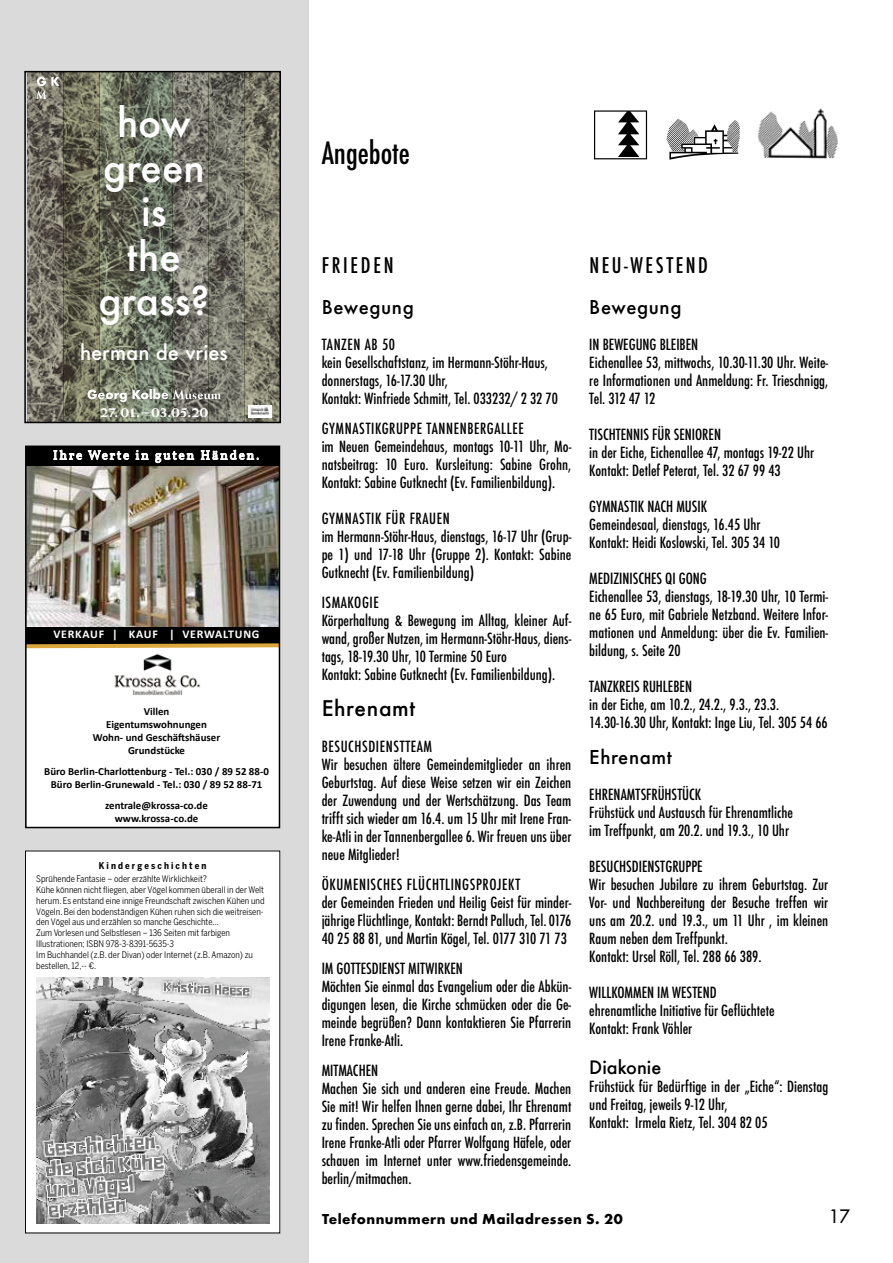
<style>
.page{position:relative;width:893px;height:1263px;background:#fff}
.page>*{position:absolute;margin:0;border:0;box-sizing:border-box;transform-origin:0 0}
.t1{font:500 38.85px/44.5px "Futura";color:#fff;text-align:center}
.t2{font:500 condensed 30px "Futura";color:#000}
.t3{font:500 21px "Futura PT";letter-spacing:.03em;color:#000}
.t4{font:500 condensed 21px "Futura";letter-spacing:.125em;color:#000}
.t5{font:500 21px "Futura";letter-spacing:.03em;color:#000}
.t6{font:500 20.25px "Futura";color:#fff}
.t7{font:500 18px "Futura";color:#000}
.t8{font:18px "Futura";color:#000}
.t9{font:500 condensed 15px/18px "Futura";color:#000}
.t10{font:700 15px "Futura PT";letter-spacing:.03em;color:#000}
.t11{font:800 15px "Weiss";letter-spacing:-.06em;color:#fff}
.t12{font:12.9px "Vollkorn";letter-spacing:.14em;color:#fff}
.t13{font:700 11.85px "Calibri";letter-spacing:.065em;color:#fff}
.t14{font:700 10.8px/13.4px "Calibri";color:#000;text-align:center}
.t15{font:700 9.3px "Benton Sans Cond";color:#000}
.t16{font:9px/10.8px "Benton Sans Cond";color:#000}
</style>
<div class="page">
<svg style="left:667px;top:119px;width:73px;height:41px"></svg>
<svg style="left:594px;top:110px;width:53px;height:49px"></svg>
<img style="left:757px;top:108px;width:81px;height:51px">
<div style="left:0;top:0;width:309px;height:1263px;background:#dadada"></div>
<img style="left:28px;top:449px;width:249px;height:376px">
<div style="left:25px;top:446px;width:255px;height:382px;border:2px solid #000"></div>
<div style="left:25px;top:851px;width:255px;height:382px;background:#fff"></div>
<img style="left:36px;top:977px;width:233px;height:246px">
<div style="left:25px;top:851px;width:255px;height:382px;border:1px solid #000"></div>
<svg style="left:28px;top:74px;width:36px;height:346px;background:#747064"></svg>
<svg style="left:64px;top:74px;width:36px;height:346px;background:#686753"></svg>
<svg style="left:100px;top:74px;width:36px;height:346px;background:#6f735f"></svg>
<svg style="left:136px;top:74px;width:36px;height:346px;background:#687161"></svg>
<svg style="left:172px;top:74px;width:36px;height:346px;background:#74746a"></svg>
<svg style="left:244px;top:74px;width:34px;height:346px;background:#7f7d6c"></svg>
<svg style="left:208px;top:74px;width:36px;height:346px;background:#727267"></svg>
<svg style="left:87px;top:389px;width:134px;height:13px;background:#9a9c91"></svg>
<svg style="left:36px;top:77px;width:24px;height:22px"></svg>
<img style="left:248px;top:406px;width:24px;height:11px">
<div style="left:24px;top:71px;width:257px;height:352px;border:2px solid #000"></div>
<h1 class="t1" style="left:98px;top:100px;width:113px">how green is<br>the grass?</h1>
<h3 class="t6" style="left:80px;top:338px;width:149px">herman de vries</h3>
<p class="t11" style="left:100px;top:403px;width:110px">27. 01. – 03.05.20</p>
<p class="t12" style="left:53px;top:447px;width:208px">Ihre Werte in guten Händen.</p>
<p class="t13" style="left:53px;top:625px;width:208px">VERKAUF | KAUF | VERWALTUNG</p>
<p class="t14" style="left:93px;top:704px;width:129px">Villen<br>Eigentumswohnungen<br>Wohn- und Geschäftshäuser<br>Grundstücke</p>
<p class="t14" style="left:44px;top:764px;width:226px">Büro Berlin-Charlottenburg - Tel.: 030 / 89 52 88-0<br>Büro Berlin-Grunewald - Tel.: 030 / 89 52 88-71</p>
<p class="t14" style="left:105px;top:798px;width:104px">zentrale@krossa-co.de www.krossa-co.de</p>
<p class="t15" style="left:99px;top:860px;width:109px">K i n d e r g e s c h i c h t e n</p>
<p class="t16" style="left:36px;top:873px;width:230px">Sprühende Fantasie – oder erzählte Wirklichkeit?<br>Kühe können nicht fliegen, aber Vögel kommen überall in der Welt herum. Es entstand eine innige Freundschaft zwischen Kühen und Vögeln. Bei den bodenständigen Kühen ruhen sich die weitreisen&shy;den Vögel aus und erzählen so manche Geschichte…<br>Zum Vorlesen und Selbstlesen – 136 Seiten mit farbigen Illustrationen; ISBN 978-3-8391-5635-3<br>Im Buchhandel (z.B. der Divan) oder Internet (z.B. Amazon) zu bestellen, 12,-- €.</p>
<h2 class="t2" style="left:322px;top:133px;width:90px">Angebote</h2>
<h3 class="t4" style="left:322px;top:251px;width:73px">FRIEDEN</h3>
<h3 class="t4" style="left:589px;top:251px;width:120px">NEU-WESTEND</h3>
<h3 class="t3" style="left:322px;top:294px;width:94px">Bewegung</h3>
<p class="t9" style="left:322px;top:335px;width:238px">TANZEN AB 50<br>kein Gesellschaftstanz, im Hermann-Stöhr-Haus, donnerstags, 16-17.30 Uhr,<br>Kontakt: Winfriede Schmitt, Tel. 033232/ 2 32 70</p>
<p class="t9" style="left:322px;top:419px;width:251px">GYMNASTIKGRUPPE TANNENBERGALLEE<br>im Neuen Gemeindehaus, montags 10-11 Uhr, Mo&shy;natsbeitrag: 10 Euro. Kursleitung: Sabine Grohn, Kontakt: Sabine Gutknecht (Ev. Familienbildung).</p>
<p class="t9" style="left:322px;top:509px;width:251px">GYMNASTIK FÜR FRAUEN<br>im Hermann-Stöhr-Haus, dienstags, 16-17 Uhr (Grup&shy;pe 1) und 17-18 Uhr (Gruppe 2). Kontakt: Sabine Gutknecht (Ev. Familienbildung)</p>
<p class="t9" style="left:322px;top:593px;width:251px">ISMAKOGIE<br>Körperhaltung &amp; Bewegung im Alltag, kleiner Auf&shy;wand, großer Nutzen, im Hermann-Stöhr-Haus, diens&shy;tags, 18-19.30 Uhr, 10 Termine 50 Euro<br>Kontakt: Sabine Gutknecht (Ev. Familienbildung).</p>
<h3 class="t5" style="left:322px;top:693px;width:95px">Ehrenamt</h3>
<p class="t9" style="left:322px;top:737px;width:251px">BESUCHSDIENSTTEAM<br>Wir besuchen ältere Gemeindemitglieder an ihren Geburtstag. Auf diese Weise setzen wir ein Zeichen der Zuwendung und der Wertschätzung. Das Team trifft sich wieder am 16.4. um 15 Uhr mit Irene Fran&shy;ke-Atli in der Tannenbergallee 6. Wir freuen uns über neue Mitglieder!</p>
<p class="t9" style="left:322px;top:875px;width:251px">ÖKUMENISCHES FLÜCHTLINGSPROJEKT<br>der Gemeinden Frieden und Heilig Geist für minder&shy;jährige Flüchtlinge, Kontakt: Berndt Palluch, Tel. 0176<br>40 25 88 81, und Martin Kögel, Tel. 0177 310 71 73</p>
<p class="t9" style="left:322px;top:959px;width:251px">IM GOTTESDIENST MITWIRKEN<br>Möchten Sie einmal das Evangelium oder die Abkün&shy;digungen lesen, die Kirche schmücken oder die Ge&shy;meinde begrüßen? Dann kontaktieren Sie Pfarrerin Irene Franke-Atli.</p>
<p class="t9" style="left:322px;top:1061px;width:251px">MITMACHEN<br>Machen Sie sich und anderen eine Freude. Machen Sie mit! Wir helfen Ihnen gerne dabei, Ihr Ehrenamt zu finden. Sprechen Sie uns einfach an, z.B. Pfarrerin Irene Franke-Atli oder Pfarrer Wolfgang Häfele, oder schauen im Internet unter www.friedensgemeinde. berlin/mitmachen.</p>
<h3 class="t3" style="left:589px;top:294px;width:94px">Bewegung</h3>
<p class="t9" style="left:589px;top:335px;width:240px">IN BEWEGUNG BLEIBEN<br>Eichenallee 53, mittwochs, 10.30-11.30 Uhr. Weite&shy;re Informationen und Anmeldung: Fr. Trieschnigg, Tel. 312 47 12</p>
<p class="t9" style="left:589px;top:425px;width:226px">TISCHTENNIS FÜR SENIOREN<br>in der Eiche, Eichenallee 47, montags 19-22 Uhr<br>Kontakt: Detlef Peterat, Tel. 32 67 99 43</p>
<p class="t9" style="left:589px;top:497px;width:192px">GYMNASTIK NACH MUSIK<br>Gemeindesaal, dienstags, 16.45 Uhr<br>Kontakt: Heidi Koslowski, Tel. 305 34 10</p>
<p class="t9" style="left:589px;top:569px;width:240px">MEDIZINISCHES QI GONG<br>Eichenallee 53, dienstags, 18-19.30 Uhr, 10 Termi&shy;ne 65 Euro, mit Gabriele Netzband. Weitere Infor&shy;mationen und Anmeldung: über die Ev. Familien&shy;bildung, s. Seite 20</p>
<p class="t9" style="left:589px;top:677px;width:240px">TANZKREIS RUHLEBEN<br>in der Eiche, am 10.2., 24.2., 9.3., 23.3.<br>14.30-16.30 Uhr, Kontakt: Inge Liu, Tel. 305 54 66</p>
<h3 class="t3" style="left:589px;top:744px;width:84px">Ehrenamt</h3>
<p class="t9" style="left:589px;top:785px;width:205px">EHRENAMTSFRÜHSTÜCK<br>Frühstück und Austausch für Ehrenamtliche im Treffpunkt, am 20.2. und 19.3., 10 Uhr</p>
<p class="t9" style="left:589px;top:857px;width:240px">BESUCHSDIENSTGRUPPE<br>Wir besuchen Jubilare zu ihrem Geburtstag. Zur Vor- und Nachbereitung der Besuche treffen wir uns am 20.2. und 19.3., um 11 Uhr , im kleinen Raum neben dem Treffpunkt.<br>Kontakt: Ursel Röll, Tel. 288 66 389.</p>
<p class="t9" style="left:589px;top:983px;width:187px">WILLKOMMEN IM WESTEND ehrenamtliche Initiative für Geflüchtete<br>Kontakt: Frank Vöhler</p>
<p class="t7" style="left:589px;top:1055px;width:74px">Diakonie</p>
<p class="t9" style="left:589px;top:1078px;width:240px">Frühstück für Bedürftige in der „Eiche“: Dienstag und Freitag, jeweils 9-12 Uhr,<br>Kontakt: Irmela Rietz, Tel. 304 82 05</p>
<p class="t10" style="left:322px;top:1209px;width:302px">Telefonnummern und Mailadressen S. 20</p>
<p class="t8" style="left:829px;top:1205px;width:22px">17</p>
</div>
